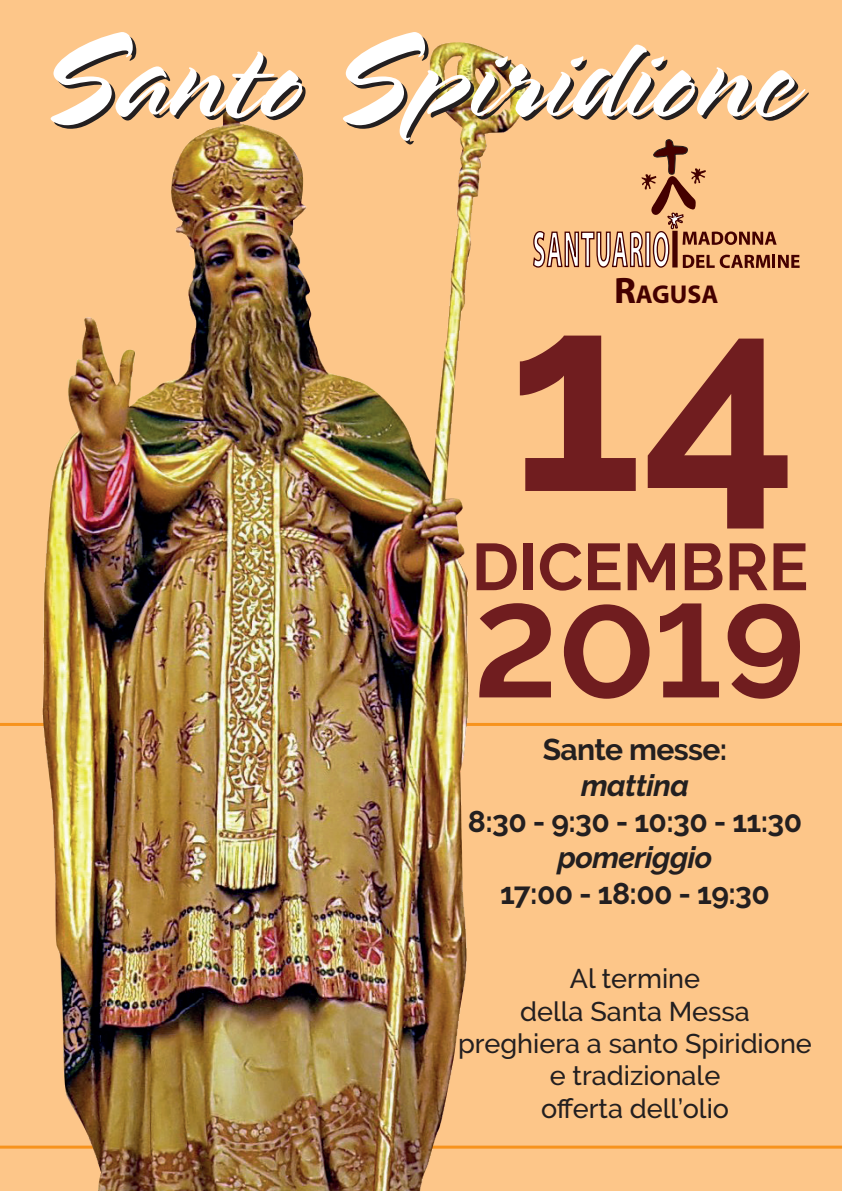
<style>
.page{position:relative;width:842px;height:1191px;background:#fdc689}
.page>*{position:absolute;margin:0;border:0;box-sizing:border-box;transform-origin:0 0}
.t1{font:700 272px "Raleway";color:#701d1f}
.t2{font:700 131px "Raleway";color:#701d1f;scale:1.06 1}
.t3{font:125px "Spring LP Std";color:#231f20}
.t4{font:700 66px "Raleway";color:#701d1f}
.t5{font:700 30px "Raleway";letter-spacing:-.02em;color:#231f20}
.t6{font:italic 700 30px "Raleway";letter-spacing:-.02em;color:#231f20}
.t7{font:500 27px "Raleway";color:#231f20}
.t8{font:700 25.9px "Myriad Pro";color:#400}
.s1{font-size:37px}
</style>
<div class="page">
<hr style="left:0;top:723px;width:842px;height:3px;background:#f7931d">
<hr style="left:0;top:1145px;width:842px;height:3px;background:#f7931d">
<img style="left:43px;top:43px;width:483px;height:1148px">
<svg style="left:533px;top:139px;width:267px;height:129px"></svg>
<div style="left:672px;top:231px;width:6px;height:36px;background:#400"></div>
<p class="t3" style="left:40px;top:8px;width:758px">Santo Spiridione</p>
<p class="t8" style="left:614px;top:279px;width:106px"><span class="s1">R</span>AGUSA</p>
<p class="t1" style="left:508px;top:241px;width:291px">14</p>
<p class="t4" style="left:472px;top:529px;width:338px">DICEMBRE</p>
<p class="t2" style="left:474px;top:576px;width:315px">2019</p>
<p class="t5" style="left:543px;top:732px;width:186px">Sante messe:</p>
<p class="t6" style="left:581px;top:768px;width:110px">mattina</p>
<p class="t5" style="left:468px;top:804px;width:336px">8:30 - 9:30 - 10:30 - 11:30</p>
<p class="t6" style="left:558px;top:840px;width:156px">pomeriggio</p>
<p class="t5" style="left:500px;top:876px;width:271px">17:00 - 18:00 - 19:30</p>
<p class="t7" style="left:570px;top:963px;width:132px">Al termine</p>
<p class="t7" style="left:520px;top:995px;width:231px">della Santa Messa</p>
<p class="t7" style="left:458px;top:1027px;width:355px">preghiera a santo Spiridione</p>
<p class="t7" style="left:550px;top:1060px;width:172px">e tradizionale</p>
<p class="t7" style="left:541px;top:1092px;width:189px">offerta dell’olio</p>
</div>
